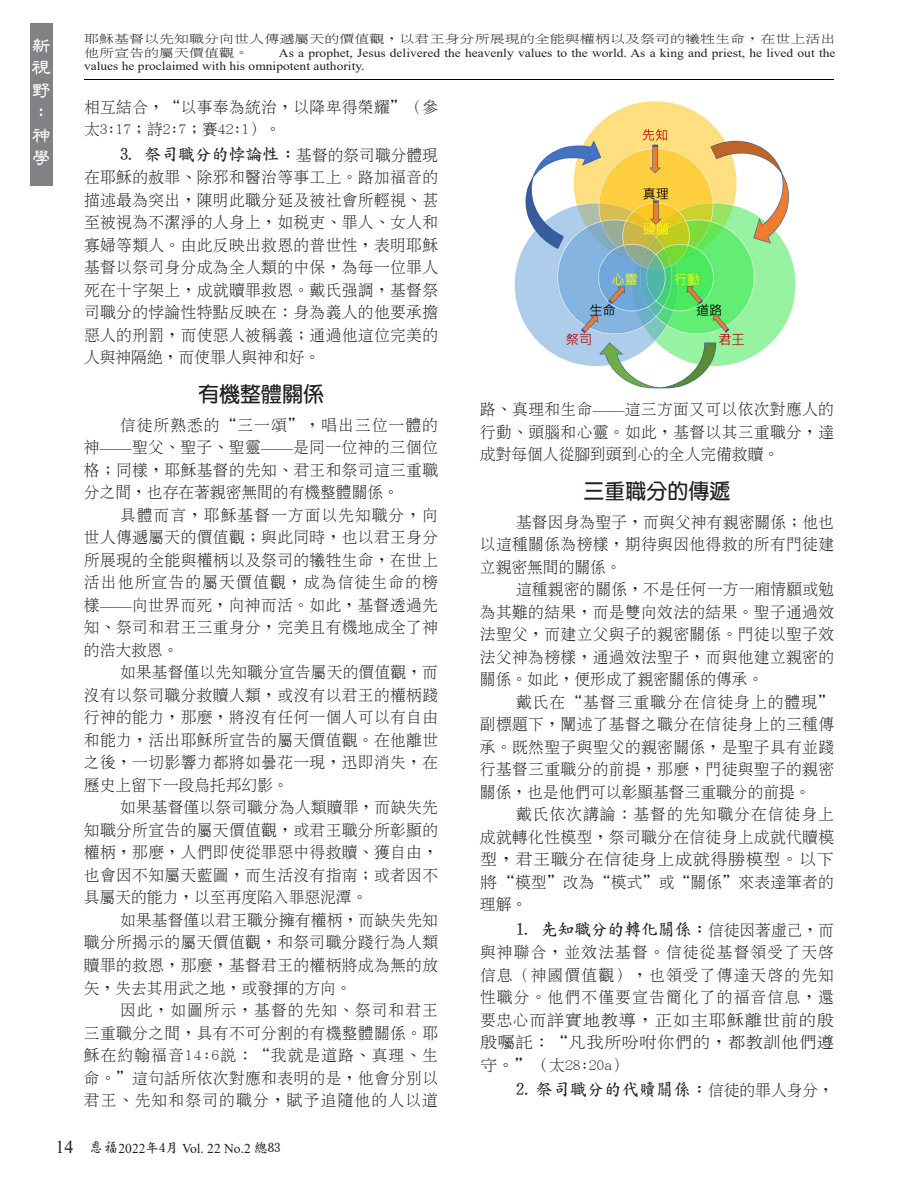
<style>
.page{position:relative;width:918px;height:1188px;background:#fff}
.page>*{position:absolute;margin:0;border:0;box-sizing:border-box;transform-origin:0 0}
.t1{font:700 21px "Yen Round";color:#231f20}
.t2{font:600 19.5px/22.5px "Jen Lei";color:#fff;text-align:justify}
.t3{font:17.25px "Stdkai EG Bold Big 5";letter-spacing:-.02em;color:#231f20}
.t4{font:17.25px "Stdkai EG Bold Big 5";color:#231f20}
.t5{font:300 15.75px/22.5px "Shan Hei Sun";letter-spacing:.025em;color:#231f20;text-align:justify}
.t6{font:13.5px "Times New Roman";color:#231f20}
.t7{font:12.15px/13.5px "Times New Roman";color:#231f20;scale:1.11 1}
.t8{font:300 11.25px/13.5px "Shan Hei Sun";color:#231f20;scale:1.33 1}
.s1{font-family:"Shan Hei Sun";font-weight:300;font-size:15.75px}
.s2{font-family:"Times New Roman";font-weight:400}
.s3{font-size:18px}
.s4{font-family:"Singkai EG Light Big 5";font-size:15px}
.s5{font-family:"Stdkai EG Bold Big 5"}
</style>
<div class="page">
<hr style="left:84px;top:79px;width:750px;height:1px;background:#000">
<div style="left:30px;top:23px;width:23px;height:162px;background:#808285"></div>
<img style="left:514px;top:101px;width:282px;height:288px">
<p class="t2" style="left:32px;top:34px;width:21px">新視野：神學</p>
<p class="t8" style="left:84px;top:32px;width:567px">耶穌基督以先知職分向世人傳遞屬天的價值觀，以君王身分所展現的全能與權柄以及祭司的犧牲生命，在世上活出他所宣告的屬天價值觀。</p>
<p class="t7" style="left:84px;top:45px;width:679px;text-indent:195px">As a prophet, Jesus delivered the heavenly values to the world. As a king and priest, he lived out the values he proclaimed with his omnipotent authority.</p>
<p class="t5" style="left:84px;top:96px;width:356px">相互結合，“以事奉為統治，以降卑得榮耀”（參太3:17；詩2:7；賽42:1）。</p>
<p class="t3" style="left:120px;top:146px;width:319px">3. 祭司職分的悖論性：<span class="s1">基督的祭司職分體現</span></p>
<p class="t5" style="left:84px;top:166px;width:356px">在耶穌的赦罪、除邪和醫治等事工上。路加福音的描述最為突出，陳明此職分延及被社會所輕視、甚至被視為不潔淨的人身上，如稅吏、罪人、女人和寡婦等類人。由此反映出救恩的普世性，表明耶穌基督以祭司身分成為全人類的中保，為每一位罪人死在十字架上，成就贖罪救恩。戴氏強調，基督祭司職分的悖論性特點反映在：身為義人的他要承擔惡人的刑罰，而使惡人被稱義；通過他這位完美的人與神隔絕，而使罪人與神和好。</p>
<h1 class="t1" style="left:198px;top:384px;width:127px">有機整體關係</h1>
<p class="t5" style="left:84px;top:414px;width:356px;text-indent:36px">信徒所熟悉的“三一頌”，唱出三位一體的神<span class="s2">——</span>聖父、聖子、聖靈<span class="s2">——</span>是同一位神的三個位格；同樣，耶穌基督的先知、君王和祭司這三重職分之間，也存在著親密無間的有機整體關係。</p>
<p class="t5" style="left:84px;top:504px;width:356px;text-indent:36px">具體而言，耶穌基督一方面以先知職分，向世人傳遞屬天的價值觀；與此同時，也以君王身分所展現的全能與權柄以及祭司的犧牲生命，在世上活出他所宣告的屬天價值觀，成為信徒生命的榜樣<span class="s2">——</span>向世界而死，向神而活。如此，基督透過先知、祭司和君王三重身分，完美且有機地成全了神的浩大救恩。</p>
<p class="t5" style="left:84px;top:661px;width:356px;text-indent:36px">如果基督僅以先知職分宣告屬天的價值觀，而沒有以祭司職分救贖人類，或沒有以君王的權柄踐行神的能力，那麼，將沒有任何一個人可以有自由和能力，活出耶穌所宣告的屬天價值觀。在他離世之後，一切影響力都將如曇花一現，迅即消失，在歷史上留下一段烏托邦幻影。</p>
<p class="t5" style="left:84px;top:796px;width:356px;text-indent:36px">如果基督僅以祭司職分為人類贖罪，而缺失先知職分所宣告的屬天價值觀，或君王職分所彰顯的權柄，那麼，人們即使從罪惡中得救贖、獲自由，也會因不知屬天藍圖，而生活沒有指南；或者因不具屬天的能力，以至再度陷入罪惡泥潭。</p>
<p class="t5" style="left:84px;top:909px;width:356px;text-indent:36px">如果基督僅以君王職分擁有權柄，而缺失先知職分所揭示的屬天價值觀，和祭司職分踐行為人類贖罪的救恩，那麼，基督君王的權柄將成為無的放矢，失去其用武之地，或發揮的方向。</p>
<p class="t5" style="left:84px;top:999px;width:356px;text-indent:36px">因此，如圖所示，基督的先知、祭司和君王三重職分之間，具有不可分割的有機整體關係。耶穌在約翰福音14:6說：“我就是道路、真理、生命。”這句話所依次對應和表明的是，他會分別以君王、先知和祭司的職分，賦予追隨他的人以道</p>
<p class="t5" style="left:480px;top:398px;width:356px">路、真理和生命<span class="s2">——</span>這三方面又可以依次對應人的行動、頭腦和心靈。如此，基督以其三重職分，達成對每個人從腳到頭到心的全人完備救贖。</p>
<h1 class="t1" style="left:584px;top:480px;width:148px">三重職分的傳遞</h1>
<p class="t5" style="left:480px;top:510px;width:356px;text-indent:36px">基督因身為聖子，而與父神有親密關係；他也以這種關係為榜樣，期待與因他得救的所有門徒建立親密無間的關係。</p>
<p class="t5" style="left:480px;top:578px;width:356px;text-indent:36px">這種親密的關係，不是任何一方一廂情願或勉為其難的結果，而是雙向效法的結果。聖子通過效法聖父，而建立父與子的親密關係。門徒以聖子效法父神為榜樣，通過效法聖子，而與他建立親密的關係。如此，便形成了親密關係的傳承。</p>
<p class="t5" style="left:480px;top:691px;width:356px;text-indent:36px">戴氏在“基督三重職分在信徒身上的體現”副標題下，闡述了基督之職分在信徒身上的三種傳承。既然聖子與聖父的親密關係，是聖子具有並踐行基督三重職分的前提，那麼，門徒與聖子的親密關係，也是他們可以彰顯基督三重職分的前提。</p>
<p class="t5" style="left:480px;top:803px;width:356px;text-indent:36px">戴氏依次講論：基督的先知職分在信徒身上成就轉化性模型，祭司職分在信徒身上成就代贖模型，君王職分在信徒身上成就得勝模型。以下將“模型”改為“模式”或“關係”來表達筆者的理解。</p>
<p class="t3" style="left:516px;top:921px;width:319px">1. 先知職分的轉化關係：<span class="s1">信徒因著虛己，而</span></p>
<p class="t5" style="left:480px;top:941px;width:356px">與神聯合，並效法基督。信徒從基督領受了天啟信息（神國價值觀），也領受了傳達天啟的先知性職分。他們不僅要宣告簡化了的福音信息，還要忠心而詳實地教導，正如主耶穌離世前的殷殷囑託：“凡我所吩咐你們的，都教訓他們遵守。”（太28:20a）</p>
<p class="t4" style="left:516px;top:1081px;width:319px">2. 祭司職分的代贖關係：<span class="s1">信徒的罪人身分，</span></p>
<p class="t6" style="left:56px;top:1139px;width:227px"><span class="s3">14</span> <span class="s4">恩福</span>2022<span class="s5">年4月</span> Vol. 22 No.2 <span class="s5">總83</span></p>
</div>
